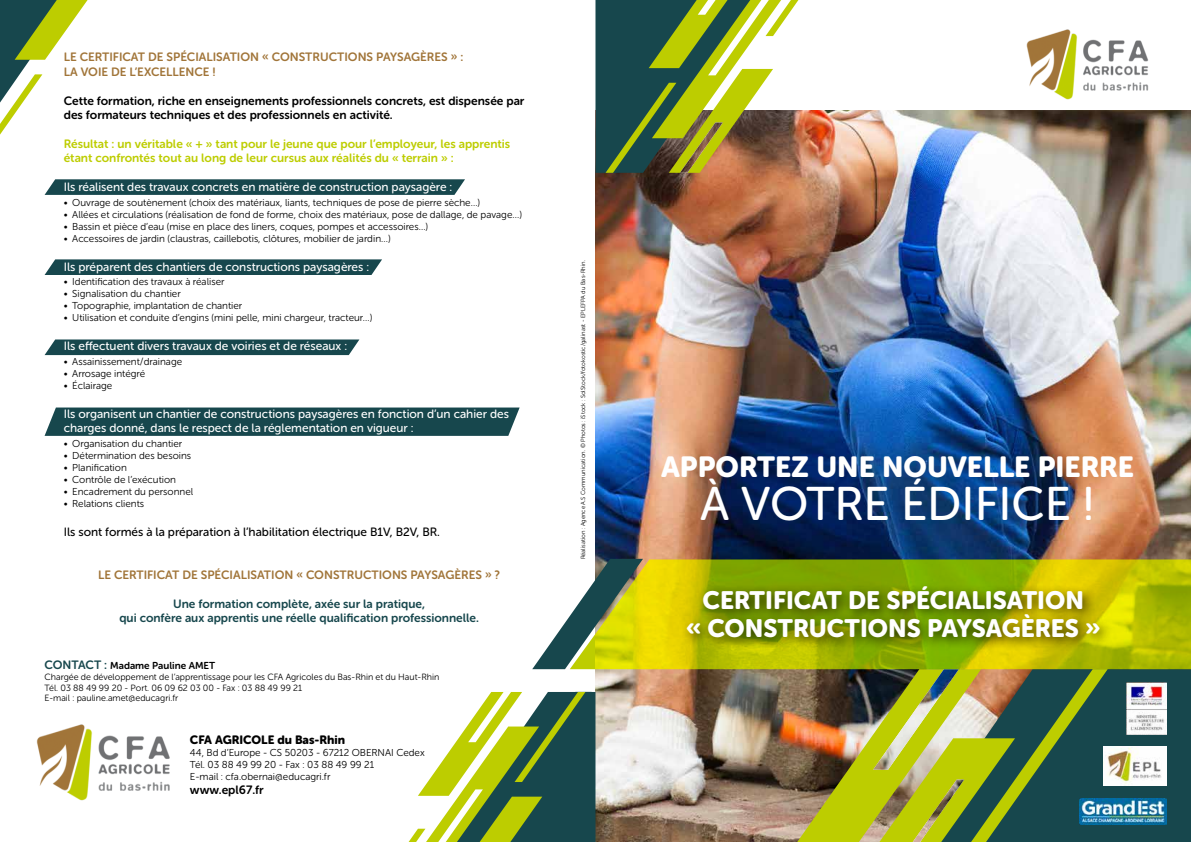
<style>
.page{position:relative;width:1191px;height:842px;background:#fff}
.page>*{position:absolute;margin:0;border:0;box-sizing:border-box;transform-origin:0 0}
.t1{font:47px "Museo Sans Rounded 500";color:#fff}
.t2{font:28.9px "Museo Sans Rounded 900";color:#fff}
.t3{font:25px/28px "Museo Sans Rounded 900";color:#fff;text-align:center}
.t4{font:12px/14.4px "Museo Sans Rounded 500";color:#fff}
.t5{font:12px/14.4px "Museo Sans Rounded 700";color:#000}
.t6{font:12px/14.4px "Museo Sans Rounded 700";color:#a17539}
.t7{font:12px/14.4px "Museo Sans Rounded 700";color:#bdcd00}
.t8{font:12px/14.4px "Museo Sans Rounded 700";color:#17474d;text-align:center}
.t9{font:12px "Museo Sans Rounded 500";color:#000}
.t10{font:12px "Museo Sans Rounded 900";color:#000}
.t11{font:10px/12px "Museo Sans Rounded 300";color:#000}
.t12{font:10px "Museo Sans Rounded 700";color:#000}
.t13{font:9px/10.8px "Museo Sans Rounded 300";color:#000}
.t14{font:6px "Museo Sans Rounded 300";color:#000}
.s1{font-size:12px;color:#17474d}
</style>
<div class="page">
<img style="left:595px;top:110px;width:596px;height:732px">
<div style="left:1107px;top:669px;width:84px;height:173px;background:#17474d"></div>
<svg style="left:45px;top:179px;width:420px;height:16px;background:#224f55"></svg>
<svg style="left:45px;top:259px;width:337px;height:16px;background:#235056"></svg>
<svg style="left:45px;top:339px;width:314px;height:16px;background:#255257"></svg>
<svg style="left:45px;top:407px;width:474px;height:29px;background:#214e54"></svg>
<img style="left:1126px;top:683px;width:40px;height:51px">
<img style="left:1107px;top:798px;width:59px;height:27px">
<img style="left:1026px;top:29px;width:123px;height:71px">
<img style="left:36px;top:724px;width:134px;height:77px">
<svg style="left:595px;top:0;width:203px;height:173px;background:#798951"></svg>
<svg style="left:408px;top:692px;width:187px;height:150px"></svg>
<svg style="left:0;top:0;width:88px;height:135px"></svg>
<svg style="left:643px;top:559px;width:548px;height:110px;background:#b2bd00"></svg>
<svg style="left:532px;top:559px;width:111px;height:110px"></svg>
<img style="left:797px;top:669px;width:310px;height:173px">
<img style="left:912px;top:780px;width:52px;height:62px">
<div style="left:680px;top:579px;width:433px;height:72px;background:#000;opacity:.75"></div>
<img style="left:1103px;top:746px;width:63px;height:40px">
<p class="t6" style="left:64px;top:50px;width:401px">LE CERTIFICAT DE SPÉCIALISATION « CONSTRUCTIONS PAYSAGÈRES » :<br>LA VOIE DE L’EXCELLENCE !</p>
<p class="t5" style="left:64px;top:93px;width:462px">Cette formation, riche en enseignements professionnels concrets, est dispensée par des formateurs techniques et des professionnels en activité.</p>
<p class="t7" style="left:64px;top:136px;width:448px">Résultat : un véritable « + » tant pour le jeune que pour l’employeur, les apprentis étant confrontés tout au long de leur cursus aux réalités du « terrain » :</p>
<p class="t4" style="left:64px;top:180px;width:390px">Ils réalisent des travaux concrets en matière de construction paysagère :</p>
<p class="t11" style="left:64px;top:196px;width:418px">• Ouvrage de soutènement (choix des matériaux, liants, techniques de pose de pierre sèche…)</p>
<p class="t11" style="left:64px;top:208px;width:460px">• Allées et circulations (réalisation de fond de forme, choix des matériaux, pose de dallage, de pavage…)</p>
<p class="t11" style="left:64px;top:220px;width:366px">• Bassin et pièce d’eau (mise en place des liners, coques, pompes et accessoires…)</p>
<p class="t11" style="left:64px;top:232px;width:328px">• Accessoires de jardin (claustras, caillebotis, clôtures, mobilier de jardin…)</p>
<p class="t4" style="left:64px;top:259px;width:307px">Ils préparent des chantiers de constructions paysagères :</p>
<p class="t11" style="left:64px;top:276px;width:162px">• Identification des travaux à réaliser</p>
<p class="t11" style="left:64px;top:288px;width:118px">• Signalisation du chantier</p>
<p class="t11" style="left:64px;top:300px;width:180px">• Topographie, implantation de chantier</p>
<p class="t11" style="left:64px;top:312px;width:310px">• Utilisation et conduite d’engins (mini pelle, mini chargeur, tracteur…)</p>
<p class="t4" style="left:64px;top:339px;width:285px">Ils effectuent divers travaux de voiries et de réseaux :</p>
<p class="t11" style="left:64px;top:356px;width:120px">• Assainissement/drainage</p>
<p class="t11" style="left:64px;top:368px;width:83px">• Arrosage intégré</p>
<p class="t11" style="left:64px;top:380px;width:50px">• Éclairage</p>
<p class="t4" style="left:64px;top:407px;width:446px">Ils organisent un chantier de constructions paysagères en fonction d’un cahier des charges donné, dans le respect de la réglementation en vigueur :</p>
<p class="t11" style="left:64px;top:438px;width:120px">• Organisation du chantier</p>
<p class="t11" style="left:64px;top:450px;width:129px">• Détermination des besoins</p>
<p class="t11" style="left:64px;top:462px;width:65px">• Planification</p>
<p class="t11" style="left:64px;top:474px;width:114px">• Contrôle de l’exécution</p>
<p class="t11" style="left:64px;top:486px;width:131px">• Encadrement du personnel</p>
<p class="t11" style="left:64px;top:498px;width:82px">• Relations clients</p>
<p class="t9" style="left:64px;top:525px;width:378px">Ils sont formés à la préparation à l’habilitation électrique B1V, B2V, BR.</p>
<p class="t6" style="left:98px;top:568px;width:404px">LE CERTIFICAT DE SPÉCIALISATION « CONSTRUCTIONS PAYSAGÈRES » ?</p>
<p class="t8" style="left:119px;top:597px;width:361px">Une formation complète, axée sur la pratique,<br>qui confère aux apprentis une réelle qualification professionnelle.</p>
<p class="t12" style="left:45px;top:660px;width:172px"><span class="s1">CONTACT :</span> Madame Pauline AMET</p>
<p class="t13" style="left:45px;top:671px;width:396px">Chargée de développement de l’apprentissage pour les CFA Agricoles du Bas-Rhin et du Haut-Rhin<br>Tél. 03 88 49 99 20 - Port. 06 09 62 03 00 - Fax : 03 88 49 99 21<br>E-mail : pauline.amet@educagri.fr</p>
<p class="t10" style="left:190px;top:733px;width:157px">CFA AGRICOLE du Bas-Rhin</p>
<p class="t11" style="left:190px;top:746px;width:236px">44, Bd d’Europe - CS 50203 - 67212 OBERNAI Cedex<br>Tél. 03 88 49 99 20 - Fax : 03 88 49 99 21<br>E-mail : cfa.obernai@educagri.fr</p>
<p class="t5" style="left:190px;top:783px;width:75px">www.epl67.fr</p>
<p class="t14" style="left:580px;top:559px;width:301px;rotate:-90deg">Réalisation : Agence A.S Communication. © Photos : iStock : SolStock/fotokostic/galinast - EPLEFPA du Bas-Rhin.</p>
<h2 class="t2" style="left:661px;top:450px;width:474px">APPORTEZ UNE NOUVELLE PIERRE</h2>
<h1 class="t1" style="left:700px;top:478px;width:396px">À VOTRE ÉDIFICE !</h1>
<h3 class="t3" style="left:686px;top:587px;width:416px">CERTIFICAT DE SPÉCIALISATION<br>« CONSTRUCTIONS PAYSAGÈRES »</h3>
</div>
